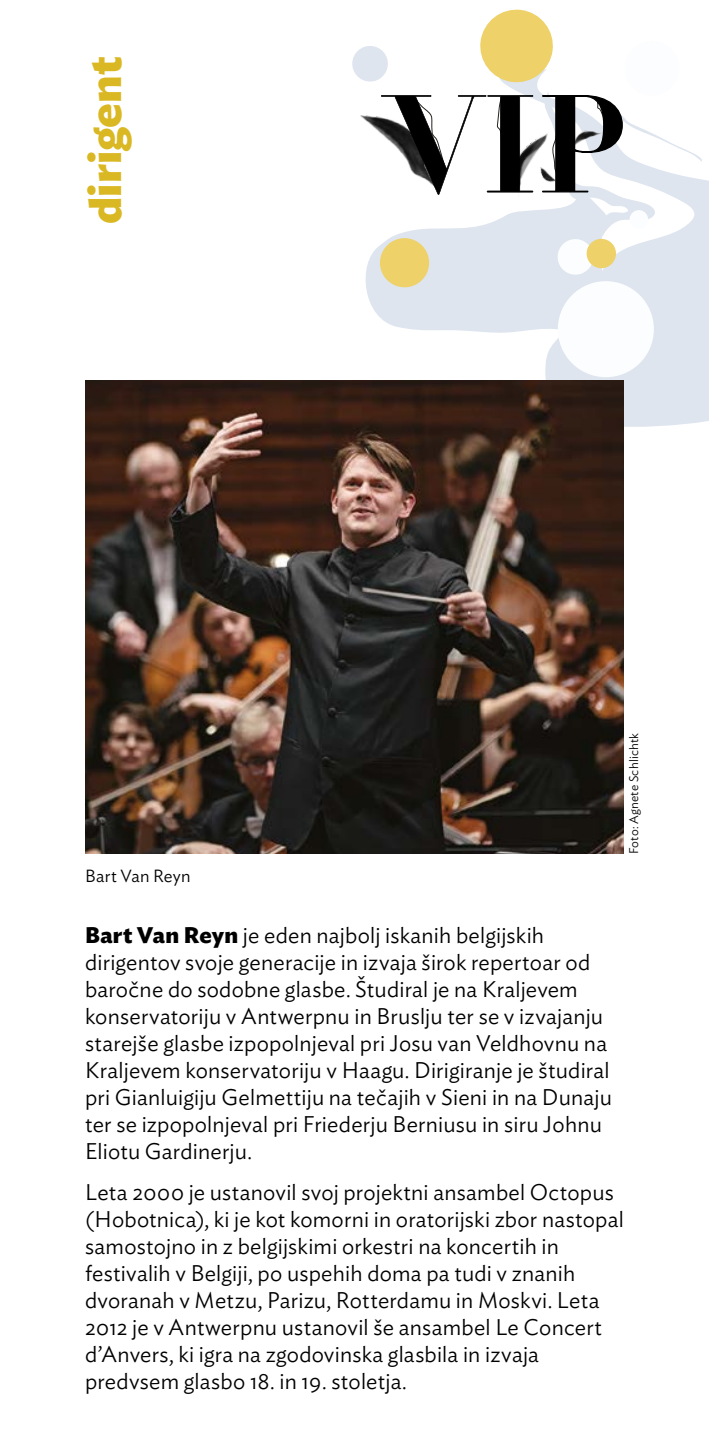
<style>
.page{position:relative;width:709px;height:1446px;background:#fff}
.page>*{position:absolute;margin:0;border:0;box-sizing:border-box;transform-origin:0 0}
.t1{font:700 45px "Ideal Sans";letter-spacing:-.005em;color:#dab823}
.t2{font:300 22.5px/27px "Ideal Sans";letter-spacing:.01em;color:#000}
.t3{font:300 17.5px "Ideal Sans";letter-spacing:.015em;color:#000}
.t4{font:300 12.5px "Ideal Sans";letter-spacing:.015em;color:#000}
.s1{font-weight:700}
</style>
<div class="page">
<div style="left:624px;top:180px;width:85px;height:247px;background:#dee5ef"></div>
<svg style="left:350px;top:9px;width:353px;height:374px"></svg>
<img style="left:85px;top:381px;width:539px;height:473px">
<h1 class="t1" style="left:69px;top:224px;width:169px;rotate:-90deg">dirigent</h1>
<p class="t3" style="left:85px;top:862px;width:107px">Bart Van Reyn</p>
<p class="t4" style="left:624px;top:854px;width:122px;rotate:-90deg">Foto: Agnete Schlichtk</p>
<p class="t2" style="left:85px;top:920px;width:528px"><span class="s1">Bart Van Reyn</span> je eden najbolj iskanih belgijskih dirigentov svoje generacije in izvaja širok repertoar od baročne do sodobne glasbe. Študiral je na Kraljevem konservatoriju v Antwerpnu in Bruslju ter se v izvajanju starejše glasbe izpopolnjeval pri Josu van Veldhovnu na Kraljevem konservatoriju v Haagu. Dirigiranje je študiral pri Gianluigiju Gelmettiju na tečajih v Sieni in na Dunaju ter se izpopolnjeval pri Friederju Berniusu in siru Johnu Eliotu Gardinerju.</p>
<p class="t2" style="left:85px;top:1176px;width:540px">Leta 2000 je ustanovil svoj projektni ansambel Octopus (Hobotnica), ki je kot komorni in oratorijski zbor nastopal samostojno in z belgijskimi orkestri na koncertih in festivalih v Belgiji, po uspehih doma pa tudi v znanih dvoranah v Metzu, Parizu, Rotterdamu in Moskvi. Leta 2012 je v Antwerpnu ustanovil še ansambel Le Concert d’Anvers, ki igra na zgodovinska glasbila in izvaja predvsem glasbo 18. in 19. stoletja.</p>
</div>
